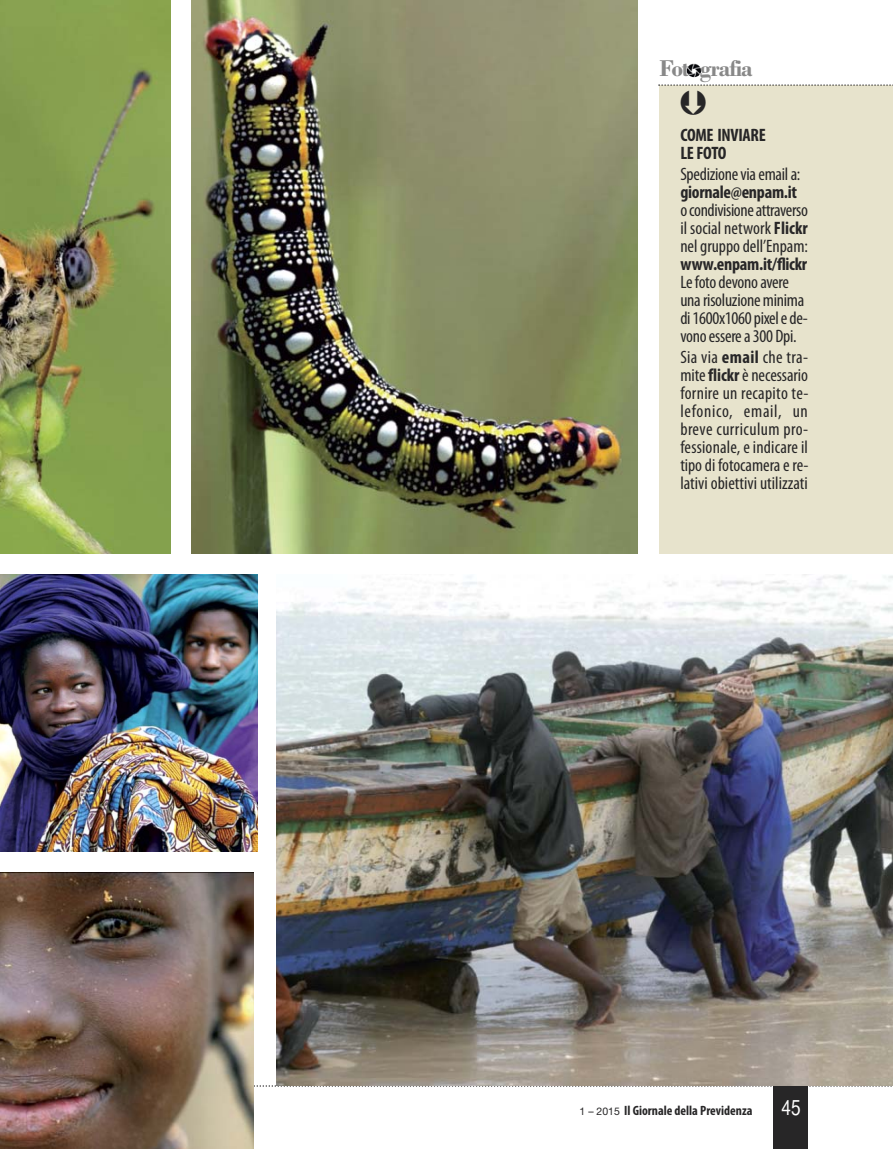
<style>
.page{position:relative;width:893px;height:1149px;background:#fff}
.page>*{position:absolute;margin:0;border:0;box-sizing:border-box;transform-origin:0 0}
.t1{font:700 24px "Bodoni";letter-spacing:-.05em;color:#888}
.t2{font:21px "Helvetica CY Plain";color:#fff}
.t3{font:condensed 18px/18px "Myriad Pro";letter-spacing:-.015em;color:#272627}
.t4{font:700 condensed 18px/18px "Myriad Pro";letter-spacing:-.015em;color:#272627}
.t5{font:700 condensed 13.5px "Myriad Pro";color:#272627}
.s1{font-weight:700}
.s2{font-family:"Helvetica Neue";font-weight:400;font-stretch:normal;font-size:10.5px}
</style>
<div class="page">
<div style="left:774px;top:1084px;width:34px;height:64px;background:#272627"></div>
<svg style="left:254px;top:1084px;width:639px;height:2px"></svg>
<div style="left:659px;top:85px;width:234px;height:468px;background:#e7e3cc"></div>
<img style="left:687px;top:63px;width:14px;height:14px">
<img style="left:191px;top:0;width:446px;height:553px">
<img style="left:276px;top:574px;width:617px;height:510px">
<img style="left:0;top:574px;width:258px;height:276px">
<img style="left:0;top:0;width:170px;height:553px">
<img style="left:0;top:872px;width:254px;height:276px">
<svg style="left:658px;top:84px;width:235px;height:2px"></svg>
<p class="t1" style="left:659px;top:60px;width:95px">Fot grafia</p>
<p class="t4" style="left:680px;top:127px;width:87px">COME INVIARE<br>LE FOTO</p>
<p class="t3" style="left:680px;top:166px;width:129px">Spedizione via email a: <span class="s1">giornale@enpam.it </span>o condivisione attraverso il social network <span class="s1">Flickr </span>nel gruppo dell’Enpam: <span class="s1">www.enpam.it/flickr<br></span>Le foto devono avere una risoluzione minima di 1600x1060 pixel e de&shy;vono essere a 300 Dpi.</p>
<p class="t3" style="left:680px;top:349px;width:130px;text-align:justify">Sia via <span class="s1">email</span> che tra&shy;mite <span class="s1">flickr</span> è necessario fornire un recapito te&shy;lefonico, email, un breve curriculum pro&shy;fessionale, e indicare il tipo di fotocamera e re&shy;lativi obiettivi utilizzati</p>
<p class="t5" style="left:580px;top:1105px;width:174px"><span class="s2">1 – 2015</span> Il Giornale della Previdenza</p>
<p class="t2" style="left:781px;top:1095px;width:21px">45</p>
</div>
